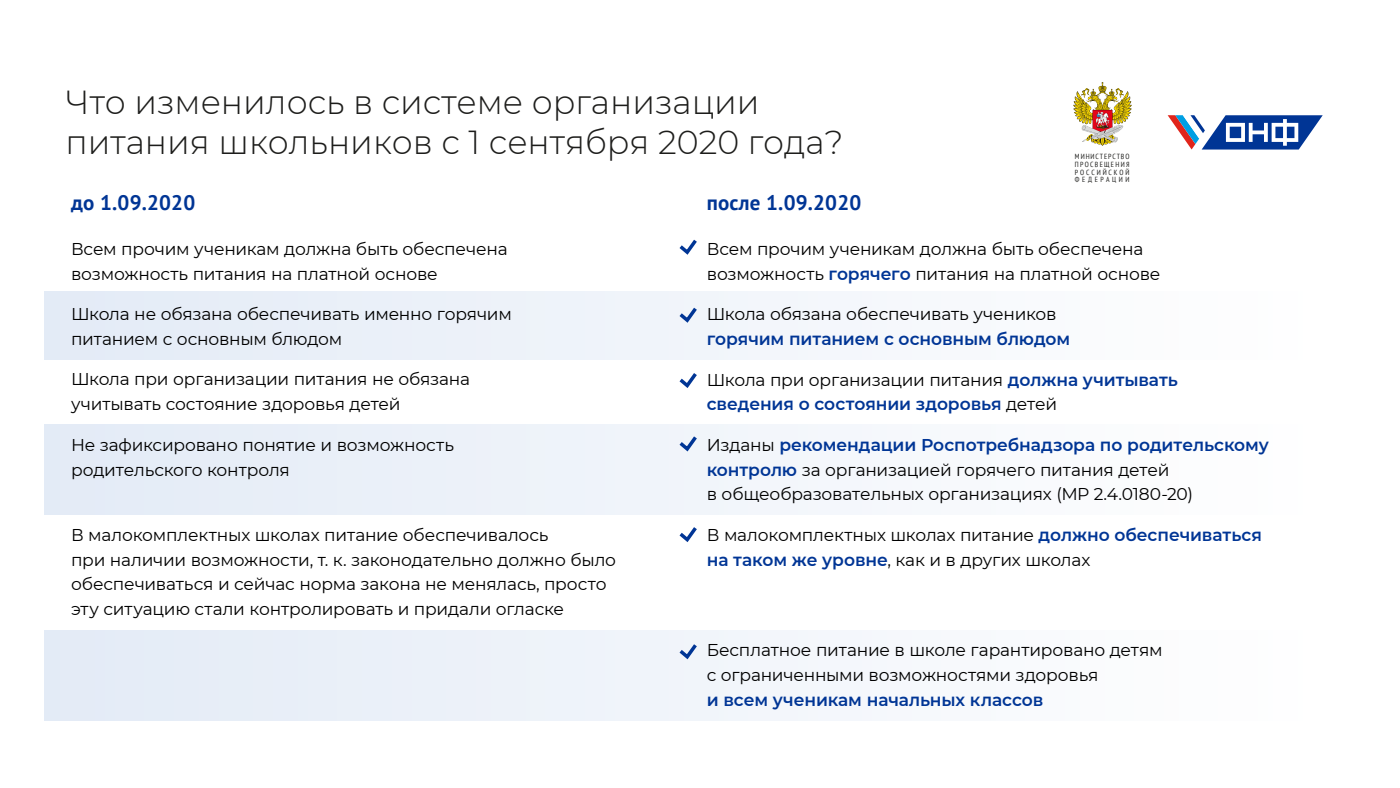
<style>
.page{position:relative;width:1400px;height:788px;background:#fff}
.page>*{position:absolute;margin:0;border:0;box-sizing:border-box;transform-origin:0 0}
.t1{font:300 33.25px/39.9px "Montserrat";color:#1d1d1b}
.t2{font:700 20.91px "PT Sans";letter-spacing:.01em;color:#003595}
.t3{font:17.06px/24.8px "Montserrat";letter-spacing:-.01em;color:#000}
.t4{font:600 17.06px/24.8px "Montserrat";letter-spacing:-.005em;color:#003595}
.t5{font:condensed 7.44px/7.7px "PT Sans";letter-spacing:.175em;color:#1d1d1b;text-align:justify}
.s1{font-weight:600;color:#003595}
.s2{font-weight:400;color:#000}
</style>
<div class="page">
<img style="left:1073px;top:82px;width:58px;height:64px">
<svg style="left:1168px;top:115px;width:155px;height:34px"></svg>
<div style="left:45px;top:424px;width:1262px;height:90px;background:linear-gradient(to right,#e3ebf6,#fefeff)"></div>
<div style="left:45px;top:292px;width:1262px;height:67px;background:linear-gradient(to right,#e3ebf6,#fefeff)"></div>
<div style="left:45px;top:631px;width:1262px;height:89px;background:linear-gradient(to right,#e3ebf6,#fefeff)"></div>
<svg style="left:679px;top:239px;width:18px;height:16px"></svg>
<svg style="left:676px;top:304px;width:24px;height:21px"></svg>
<svg style="left:679px;top:373px;width:18px;height:15px"></svg>
<svg style="left:676px;top:432px;width:24px;height:22px"></svg>
<svg style="left:679px;top:527px;width:18px;height:15px"></svg>
<svg style="left:676px;top:640px;width:24px;height:21px"></svg>
<h1 class="t1" style="left:66px;top:81px;width:779px">Что изменилось в системе организации питания школьников с 1 сентября 2020 года?</h1>
<p class="t2" style="left:71px;top:189px;width:126px">до 1.09.2020</p>
<p class="t2" style="left:707px;top:189px;width:156px">после 1.09.2020</p>
<p class="t5" style="left:1075px;top:153px;width:56px">МИНИСТЕРСТВО ПРОСВЕЩЕНИЯ РОССИЙСКОЙ ФЕДЕРАЦИИ</p>
<p class="t3" style="left:71px;top:236px;width:438px">Всем прочим ученикам должна быть обеспечена возможность питания на платной основе</p>
<p class="t3" style="left:71px;top:301px;width:442px">Школа не обязана обеспечивать именно горячим питанием с основным блюдом</p>
<p class="t3" style="left:71px;top:366px;width:401px">Школа при организации питания не обязана учитывать состояние здоровья детей</p>
<p class="t3" style="left:71px;top:431px;width:384px">Не зафиксировано понятие и возможность родительского контроля</p>
<p class="t3" style="left:71px;top:521px;width:547px">В малокомплектных школах питание обеспечивалось<br>при наличии возможности, т. к. законодательно должно было обеспечиваться и сейчас норма закона не менялась, просто эту ситуацию стали контролировать и придали огласке</p>
<p class="t3" style="left:707px;top:236px;width:455px">Всем прочим ученикам должна быть обеспечена возможность <span class="s1">горячего</span> питания на платной основе</p>
<p class="t3" style="left:707px;top:301px;width:351px">Школа обязана обеспечивать учеников</p>
<p class="t4" style="left:707px;top:326px;width:365px">горячим питанием с основным блюдом</p>
<p class="t4" style="left:707px;top:366px;width:473px"><span class="s2">Школа при организации питания</span> должна учитывать сведения о состоянии здоровья <span class="s2">детей</span></p>
<p class="t3" style="left:707px;top:431px;width:564px">Изданы <span class="s1">рекомендации Роспотребнадзора по родительскому контролю</span> за организацией горячего питания детей<br>в общеобразовательных организациях (МР 2.4.0180-20)</p>
<p class="t3" style="left:707px;top:521px;width:557px">В малокомплектных школах питание <span class="s1">должно обеспечиваться на таком же уровне</span>, как и в других школах</p>
<p class="t3" style="left:707px;top:636px;width:457px">Бесплатное питание в школе гарантировано детям с ограниченными возможностями здоровья</p>
<p class="t4" style="left:707px;top:686px;width:338px">и всем ученикам начальных классов</p>
</div>
